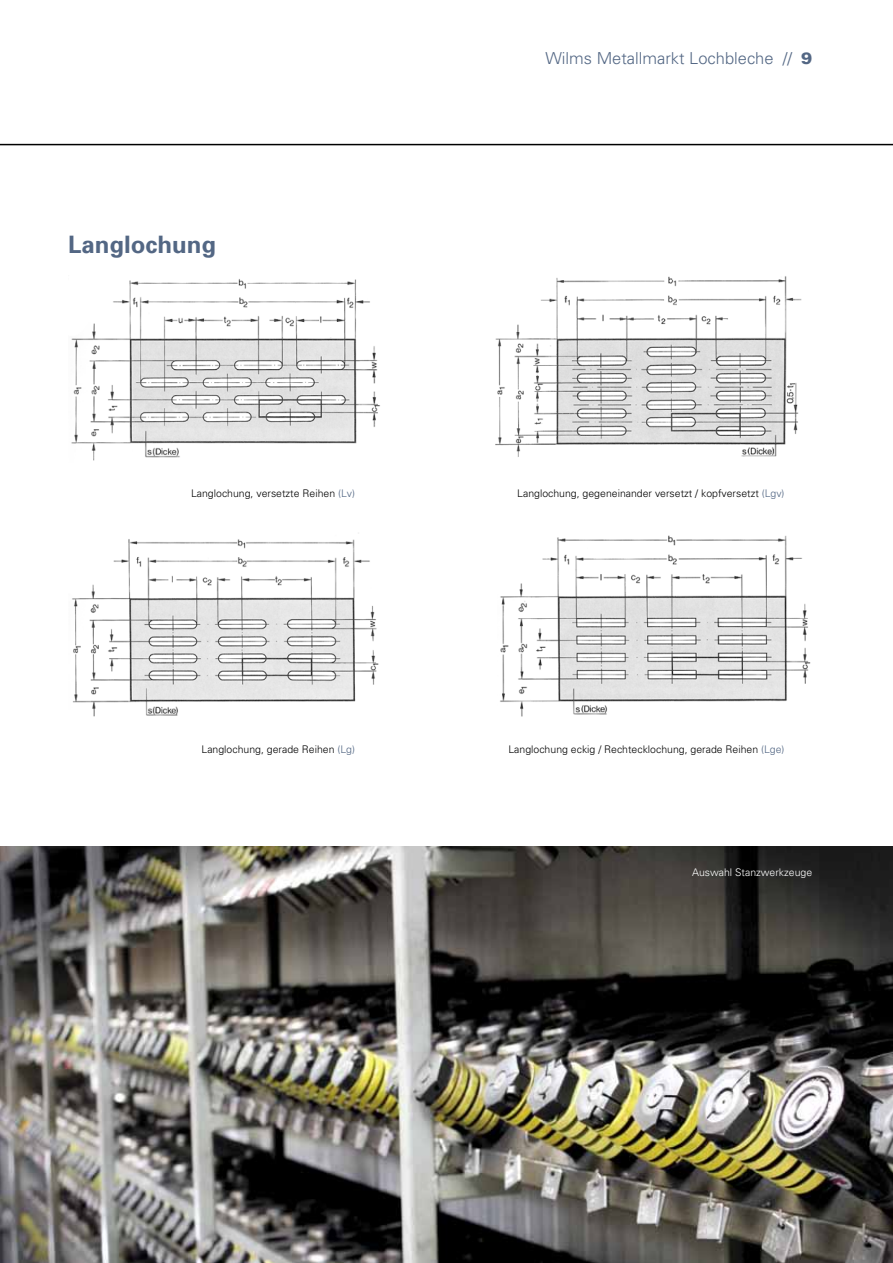
<style>
.page{position:relative;width:893px;height:1263px;background:#fff}
.page>*{position:absolute;margin:0;border:0;box-sizing:border-box;transform-origin:0 0}
.t1{font:700 24px "Univers";color:#536784}
.t2{font:300 16.5px "Univers";color:#536784}
.t3{font:300 10.5px "Univers";color:#000}
.t4{font:300 10.5px "Univers";color:#fff}
.s1{color:#536784}
.s2{font-weight:900}
</style>
<div class="page">
<hr style="left:0;top:144px;width:893px;height:1px;background:#000">
<img style="left:72px;top:533px;width:307px;height:184px">
<img style="left:71px;top:279px;width:309px;height:182px">
<img style="left:500px;top:535px;width:311px;height:182px">
<img style="left:495px;top:276px;width:307px;height:181px">
<img style="left:0;top:846px;width:893px;height:417px">
<h1 class="t1" style="left:68px;top:230px;width:150px">Langlochung</h1>
<p class="t3" style="left:191px;top:487px;width:165px">Langlochung, versetzte Reihen <span class="s1">(Lv)</span></p>
<p class="t3" style="left:202px;top:742px;width:155px">Langlochung, gerade Reihen <span class="s1">(Lg)</span></p>
<h2 class="t2" style="left:545px;top:48px;width:268px">Wilms Metallmarkt Lochbleche // <span class="s2">9</span></h2>
<p class="t3" style="left:517px;top:487px;width:269px">Langlochung, gegeneinander versetzt / kopfversetzt <span class="s1">(Lgv)</span></p>
<p class="t3" style="left:508px;top:742px;width:278px">Langlochung eckig / Rechtecklochung, gerade Reihen <span class="s1">(Lge)</span></p>
<p class="t4" style="left:692px;top:866px;width:122px">Auswahl Stanzwerkzeuge</p>
</div>
